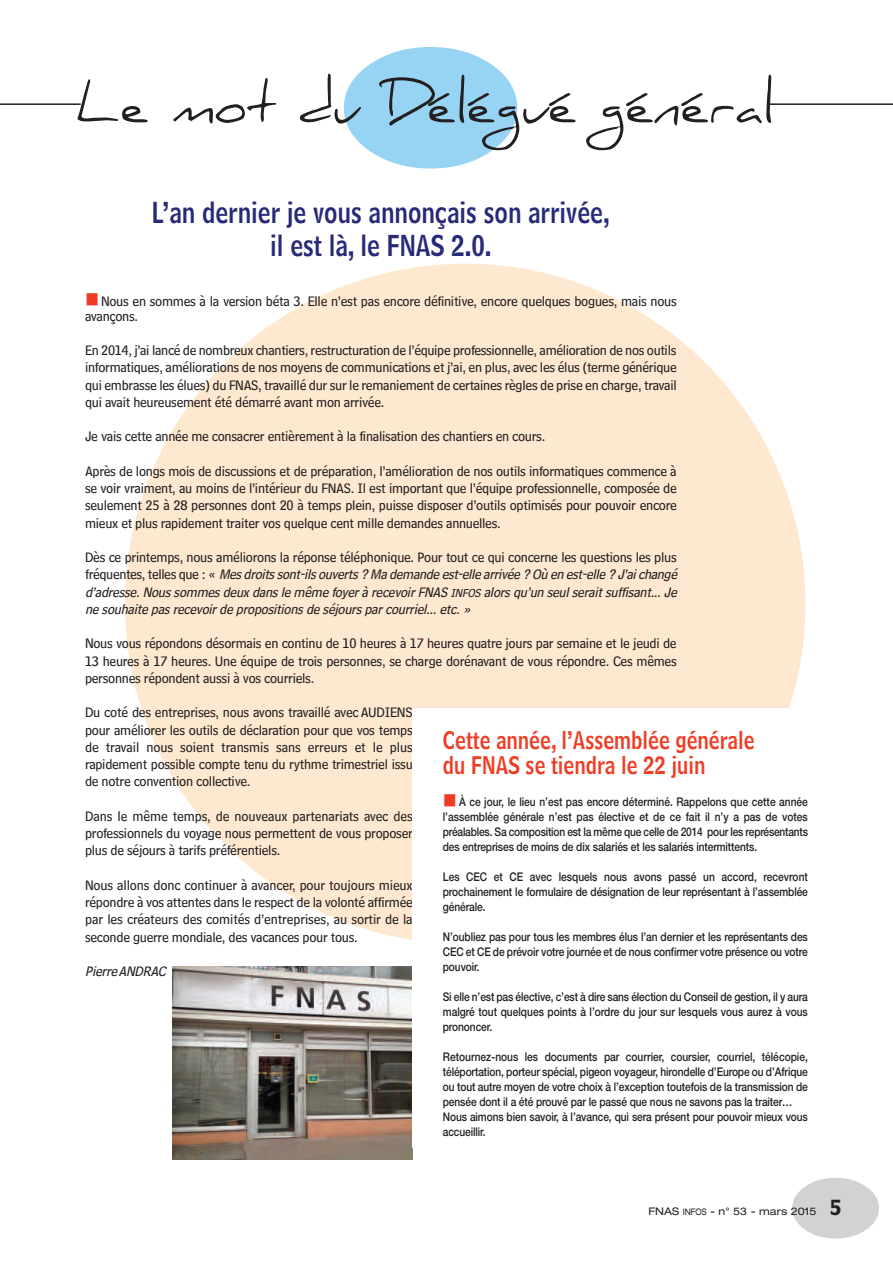
<style>
.page{position:relative;width:893px;height:1263px;background:#fff}
.page>*{position:absolute;margin:0;border:0;box-sizing:border-box;transform-origin:0 0}
.t1{font:54px "Daniel";color:#231f20}
.t2{font:28.5px/33px "Bell Centennial Std Name Num";color:#262a77;text-align:center;scale:.85 1}
.t3{font:24px/25.5px "Bell Centennial Std Name Num";color:#ef3d25;scale:.85 1}
.t4{font:14.25px/17.2px "Bell Centennial Std Sub Capt";letter-spacing:-.02em;color:#231f20;text-align:justify}
.t5{font:italic 14.25px/17.2px "Bell Centennial Std Sub Capt";letter-spacing:-.035em;color:#231f20}
.t6{font:500 12px/15px "Helvetica Neue LT Std";letter-spacing:-.01em;color:#231f20;text-align:justify;scale:.85 1}
.t7{font:expanded 10.5px "Helvetica Neue LT Std";color:#231f20}
.s1{color:#ef3d25}
.s2{font-style:normal}
.s3{font-size:12px}
.s4{font-size:9px}
.s5{font-family:"Bell Centennial Std Bd Listing";font-stretch:normal;font-size:18px}
</style>
<div class="page">
<img style="left:173px;top:966px;width:239px;height:193px">
<div style="left:125px;top:264px;width:680px;height:680px;background:#fee8cf;border-radius:50%"></div>
<hr style="left:0;top:103px;width:81px;height:2px;background:#231f20">
<hr style="left:767px;top:103px;width:126px;height:2px;background:#231f20">
<div style="left:413px;top:708px;width:395px;height:440px;background:#fff"></div>
<h1 class="t1" style="left:76px;top:72px;width:700px">Le mot du Délégué général</h1>
<h2 class="t2" style="left:152px;top:198px;width:540px">L’an dernier je vous annonçais son arrivée, il est là, le FNAS 2.0.</h2>
<p class="t4" style="left:85px;top:295px;width:593px;line-height:15px"><span class="s1">■</span> Nous en sommes à la version béta 3. Elle n’est pas encore définitive, encore quelques bogues, mais nous avançons.</p>
<p class="t4" style="left:85px;top:343px;width:593px">En 2014, j’ai lancé de nombreux chantiers, restructuration de l’équipe professionnelle, amélioration de nos outils informatiques, améliorations de nos moyens de communications et j’ai, en plus, avec les élus (terme générique qui embrasse les élues) du FNAS, travaillé dur sur le remaniement de certaines règles de prise en charge, travail qui avait heureusement été démarré avant mon arrivée.</p>
<p class="t4" style="left:85px;top:429px;width:462px">Je vais cette année me consacrer entièrement à la finalisation des chantiers en cours.</p>
<p class="t4" style="left:85px;top:464px;width:593px">Après de longs mois de discussions et de préparation, l’amélioration de nos outils informatiques commence à se voir vraiment, au moins de l’intérieur du FNAS. Il est important que l’équipe professionnelle, composée de seulement 25 à 28 personnes dont 20 à temps plein, puisse disposer d’outils optimisés pour pouvoir encore mieux et plus rapidement traiter vos quelque cent mille demandes annuelles.</p>
<p class="t5" style="left:85px;top:550px;width:596px"><span class="s2">Dès ce printemps, nous améliorons la réponse téléphonique. Pour tout ce qui concerne les questions les plus f r é q u e n t e s , t e l l e s q u e : «</span> Mesdroitssont-ilsouverts? Ma demande est-elle arrivée ? Où en est-elle ? J’aichangé d’adresse.Nous sommes deux dans le même foyerà recevoirFNAS <span class="s3">INFOS</span> alors qu’un seulseraitsuffisant...Je ne souhaite pas recevoirde propositions de séjours parcourriel...etc.»</p>
<p class="t4" style="left:85px;top:636px;width:593px">Nous vous répondons désormais en continu de 10 heures à 17 heures quatre jours par semaine et le jeudi de 13 heures à 17 heures. Une équipe de trois personnes, se charge dorénavant de vous répondre. Ces mêmes personnes répondent aussi à vos courriels.</p>
<p class="t4" style="left:85px;top:705px;width:329px">Du coté des entreprises, nous avons travaillé avec AUDIENS pour améliorer les outils de déclaration pour que vos temps de travail nous soient transmis sans erreurs et le plus rapidement possible compte tenu du rythme trimestriel issu de notre convention collective.</p>
<p class="t4" style="left:85px;top:809px;width:329px">Dans le même temps, de nouveaux partenariats avec des professionnels du voyage nous permettent de vous proposer plus de séjours à tarifs préférentiels.</p>
<p class="t4" style="left:85px;top:878px;width:329px">Nous allons donc continuer à avancer, pour toujours mieux répondre à vos attentes dans le respect de la volonté affirmée par les créateurs des comités d’entreprises, au sortir de la seconde guerre mondiale, des vacances pour tous.</p>
<p class="t5" style="left:85px;top:964px;width:85px">Pierre ANDRAC</p>
<h3 class="t3" style="left:443px;top:729px;width:368px">Cette année, l’Assemblée générale du FNAS se tiendra le 22 juin</h3>
<p class="t6" style="left:443px;top:796px;width:431px"><span class="s1">■</span> À ce jour, le lieu n’est pas encore déterminé. Rappelons que cette année l’assemblée générale n’est pas élective et de ce fait il n’y a pas de votes préalables. Sa composition est la même que celle de 2014 pour les représentants des entreprises de moins de dix salariés et les salariés intermittents.</p>
<p class="t6" style="left:443px;top:871px;width:431px">Les CEC et CE avec lesquels nous avons passé un accord, recevront prochainement le formulaire de désignation de leur représentant à l’assemblée générale.</p>
<p class="t6" style="left:443px;top:931px;width:431px">N’oubliez pas pour tous les membres élus l’an dernier et les représentants des CEC et CE de prévoir votre journée et de nous confirmer votre présence ou votre pouvoir.</p>
<p class="t6" style="left:443px;top:991px;width:431px">Si elle n’est pas élective, c’est à dire sans élection du Conseil de gestion, il y aura malgré tout quelques points à l’ordre du jour sur lesquels vous aurez à vous prononcer.</p>
<p class="t6" style="left:443px;top:1051px;width:431px;text-align:left">Retournez-nous les documents par courrier, coursier, courriel, télécopie, téléportation, porteur spécial, pigeon voyageur, hirondelle d’Europe ou d’Afrique ou tout autre moyen de votre choix à l’exception toutefois de la transmission de pensée dont il a été prouvé par le passé que nous ne savons pas la traiter… Nous aimons bien savoir, à l’avance, qui sera présent pour pouvoir mieux vous accueillir.</p>
<p class="t7" style="left:648px;top:1207px;width:195px">FNAS <span class="s4">INFOS</span> - n° 53 - mars 2015 <span class="s5">5</span></p>
</div>
